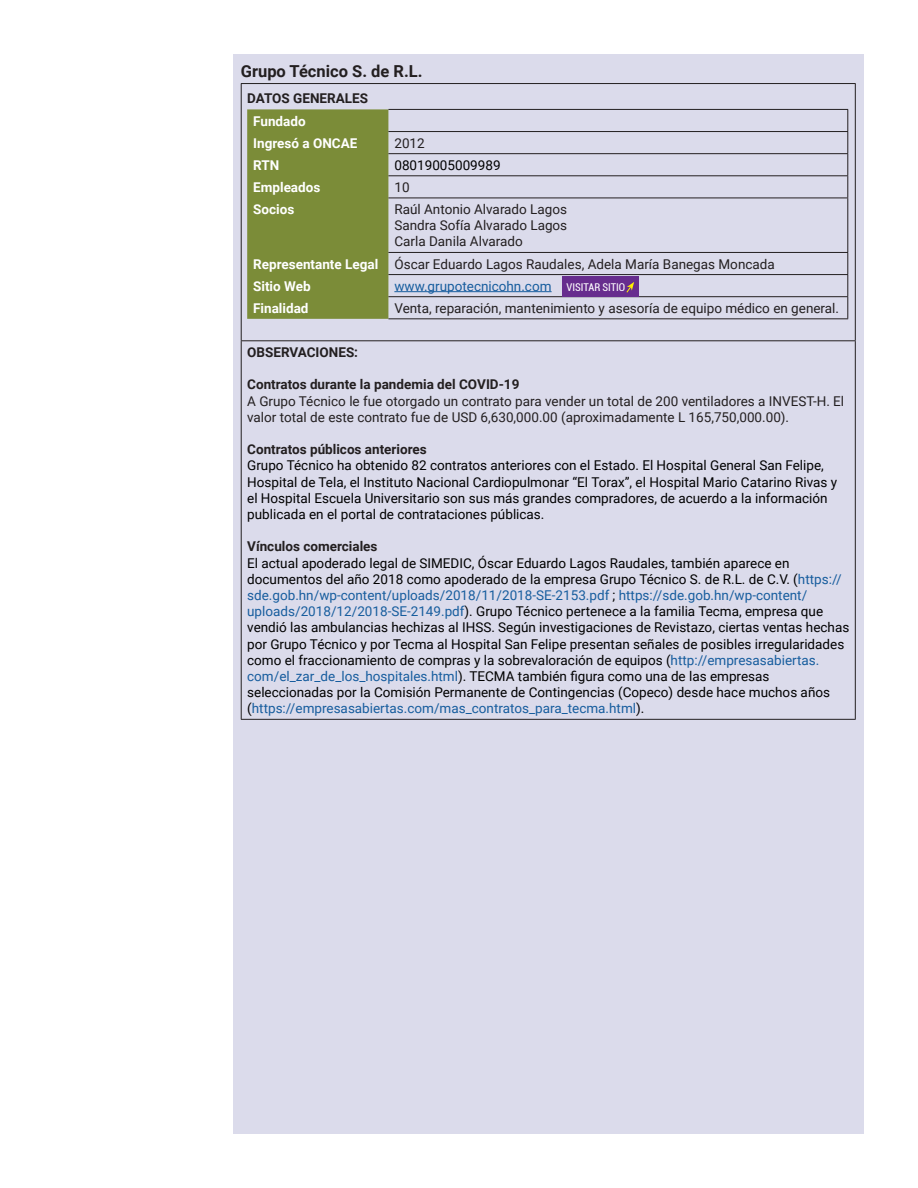
<style>
.page{position:relative;width:918px;height:1188px;background:#fff}
.page>*{position:absolute;margin:0;border:0;box-sizing:border-box;transform-origin:0 0}
.t1{font:700 16.5px "Roboto";color:#231f20}
.t2{font:13.5px/16.2px "Roboto";color:#000}
.t3{font:13.5px/16.2px "Roboto";color:#231f20}
.t4{font:700 13.5px "Roboto";color:#231f20}
.t5{font:700 13.5px "Roboto";color:#fff}
.t6{font:13.5px "Roboto";color:#175d9e}
.t7{font:condensed 10.65px "Roboto";color:#fff}
.s1{color:#175d9e}
</style>
<div class="page">
<div style="left:233px;top:54px;width:631px;height:1080px;background:#dbdbeb"></div>
<hr style="left:241px;top:83px;width:615px;height:1px;background:#231f20">
<hr style="left:241px;top:84px;width:1px;height:256px;background:#231f20">
<hr style="left:855px;top:84px;width:1px;height:256px;background:#231f20">
<hr style="left:241px;top:340px;width:615px;height:1px;background:#231f20">
<hr style="left:241px;top:341px;width:1px;height:378px;background:#231f20">
<hr style="left:855px;top:341px;width:1px;height:378px;background:#231f20">
<hr style="left:241px;top:719px;width:615px;height:1px;background:#231f20">
<div style="left:247px;top:109px;width:141px;height:210px;background:#7b8c38"></div>
<hr style="left:388px;top:109px;width:460px;height:1px;background:#231f20">
<hr style="left:388px;top:131px;width:460px;height:1px;background:#231f20">
<hr style="left:388px;top:153px;width:460px;height:1px;background:#231f20">
<hr style="left:388px;top:175px;width:460px;height:1px;background:#231f20">
<svg style="left:847px;top:110px;width:1px;height:88px"></svg>
<hr style="left:388px;top:198px;width:460px;height:1px;background:#231f20">
<hr style="left:847px;top:198px;width:1px;height:54px;background:#231f20">
<hr style="left:388px;top:252px;width:460px;height:1px;background:#231f20">
<hr style="left:388px;top:274px;width:460px;height:1px;background:#231f20">
<hr style="left:388px;top:296px;width:460px;height:1px;background:#231f20">
<svg style="left:847px;top:253px;width:1px;height:65px"></svg>
<hr style="left:388px;top:318px;width:460px;height:1px;background:#231f20">
<hr style="left:394px;top:291px;width:158px;height:1px;background:#175d9e">
<div style="left:563px;top:276px;width:76px;height:21px;background:#672d8e"></div>
<svg style="left:626px;top:282px;width:8px;height:11px"></svg>
<p class="t1" style="left:241px;top:60px;width:183px">Grupo Técnico S. de R.L.</p>
<p class="t4" style="left:247px;top:89px;width:122px">DATOS GENERALES</p>
<p class="t5" style="left:253px;top:111px;width:54px">Fundado</p>
<p class="t5" style="left:253px;top:133px;width:106px">Ingresó a ONCAE</p>
<p class="t3" style="left:394px;top:134px;width:32px">2012</p>
<p class="t5" style="left:253px;top:156px;width:28px">RTN</p>
<p class="t2" style="left:394px;top:156px;width:108px">08019005009989</p>
<p class="t5" style="left:253px;top:178px;width:69px">Empleados</p>
<p class="t3" style="left:394px;top:179px;width:17px">10</p>
<p class="t5" style="left:253px;top:200px;width:43px">Socios</p>
<p class="t3" style="left:394px;top:201px;width:174px">Raúl Antonio Alvarado Lagos</p>
<p class="t3" style="left:394px;top:217px;width:174px">Sandra Sofía Alvarado Lagos</p>
<p class="t3" style="left:394px;top:233px;width:130px">Carla Danila Alvarado</p>
<p class="t5" style="left:253px;top:254px;width:127px">Representante Legal</p>
<p class="t3" style="left:394px;top:255px;width:382px">Óscar Eduardo Lagos Raudales, Adela María Banegas Moncada</p>
<p class="t5" style="left:253px;top:276px;width:59px">Sitio Web</p>
<p class="t6" style="left:394px;top:276px;width:159px">www.grupotecnicohn.com</p>
<p class="t5" style="left:253px;top:299px;width:57px">Finalidad</p>
<p class="t3" style="left:394px;top:299px;width:446px">Venta, reparación, mantenimiento y asesoría de equipo médico en general.</p>
<p class="t4" style="left:247px;top:343px;width:112px">OBSERVACIONES:</p>
<p class="t4" style="left:247px;top:375px;width:274px">Contratos durante la pandemia del COVID-19</p>
<p class="t3" style="left:247px;top:392px;width:599px">A Grupo Técnico le fue otorgado un contrato para vender un total de 200 ventiladores a INVEST-H. El valor total de este contrato fue de USD 6,630,000.00 (aproximadamente L 165,750,000.00).</p>
<p class="t4" style="left:247px;top:440px;width:181px">Contratos públicos anteriores</p>
<p class="t2" style="left:247px;top:457px;width:591px">Grupo Técnico ha obtenido 82 contratos anteriores con el Estado. El Hospital General San Felipe, Hospital de Tela, el Instituto Nacional Cardiopulmonar “El Torax”, el Hospital Mario Catarino Rivas y el Hospital Escuela Universitario son sus más grandes compradores, de acuerdo a la información publicada en el portal de contrataciones públicas.</p>
<p class="t4" style="left:247px;top:537px;width:132px">Vínculos comerciales</p>
<p class="t2" style="left:247px;top:554px;width:604px">El actual apoderado legal de SIMEDIC, Óscar Eduardo Lagos Raudales, también aparece en documentos del año 2018 como apoderado de la empresa Grupo Técnico S. de R.L. de C.V. (<span class="s1">https:// sde.gob.hn/wp-content/uploads/2018/11/2018-SE-2153.pdf</span> ; <span class="s1">https://sde.gob.hn/wp-content/ uploads/2018/12/2018-SE-2149.pdf</span>). Grupo Técnico pertenece a la familia Tecma, empresa que vendió las ambulancias hechizas al IHSS. Según investigaciones de Revistazo, ciertas ventas hechas por Grupo Técnico y por Tecma al Hospital San Felipe presentan señales de posibles irregularidades como el fraccionamiento de compras y la sobrevaloración de equipos (<span class="s1">http://empresasabiertas. com/el_zar_de_los_hospitales.html</span>). TECMA también figura como una de las empresas seleccionadas por la Comisión Permanente de Contingencias (Copeco) desde hace muchos años (<span class="s1">https://empresasabiertas.com/mas_contratos_para_tecma.html</span>).</p>
<p class="t7" style="left:567px;top:279px;width:60px">VISITAR SITIO</p>
</div>
